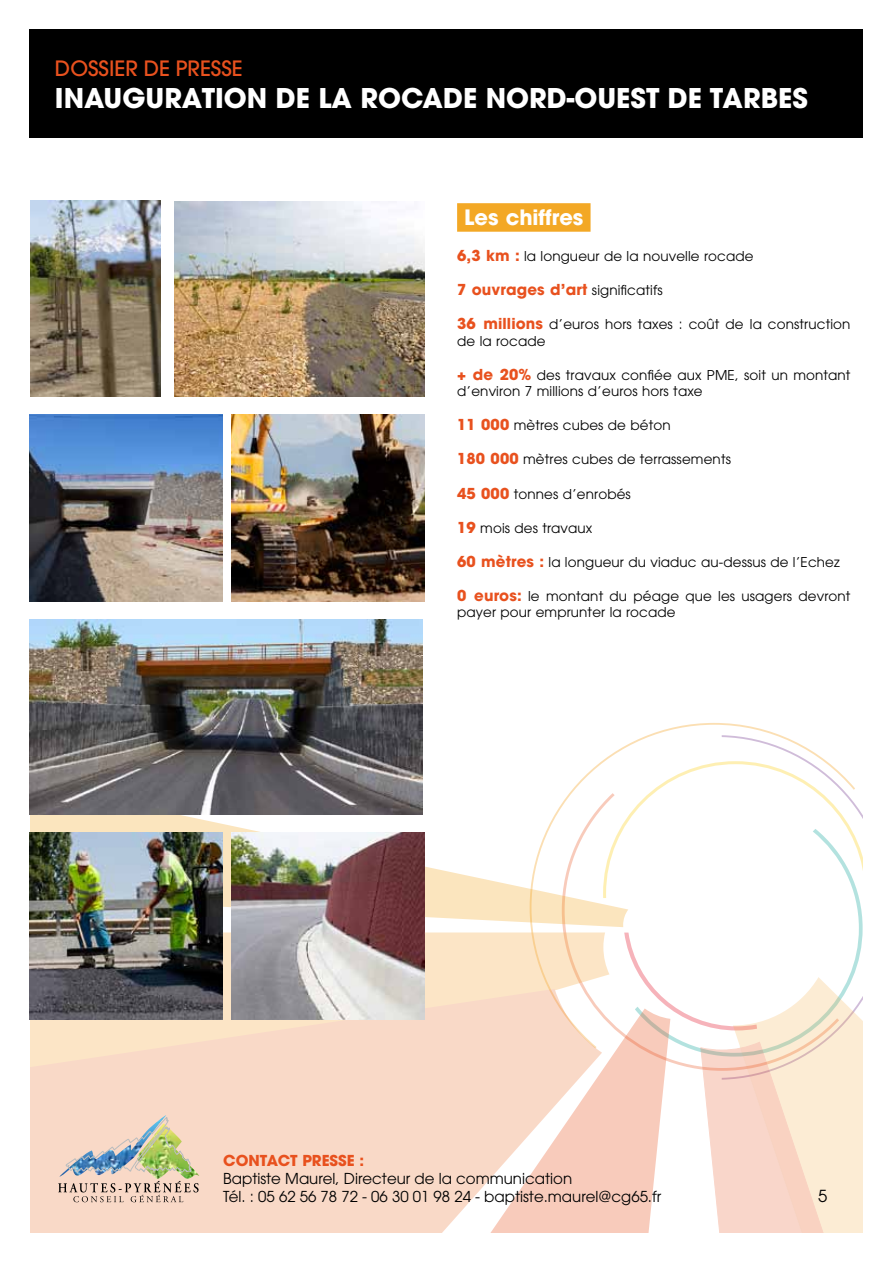
<style>
.page{position:relative;width:893px;height:1263px;background:#fff}
.page>*{position:absolute;margin:0;border:0;box-sizing:border-box;transform-origin:0 0}
.t1{font:700 27px "Avant Garde";color:#fff}
.t2{font:500 21px "Avant Garde";color:#e8511e}
.t3{font:700 21px "Avant Garde";color:#fff}
.t4{font:16.5px "Avant Garde";color:#000}
.t5{font:15px/18px "Avant Garde";color:#000}
.t6{font:700 15px "Avant Garde";color:#e8511e}
.t7{font:13.5px/16.2px "Avant Garde";letter-spacing:.01em;color:#000}
.s1{font-weight:700;font-size:15px;color:#e8511e}
.s2{font-weight:400;font-size:13.5px;color:#000}
</style>
<div class="page">
<svg style="left:530px;top:723px;width:325px;height:209px"></svg>
<svg style="left:562px;top:793px;width:277px;height:182px"></svg>
<svg style="left:635px;top:829px;width:228px;height:103px"></svg>
<svg style="left:223px;top:932px;width:386px;height:57px;background:#fbe4c7"></svg>
<svg style="left:30px;top:989px;width:569px;height:244px;background:#f9dac7"></svg>
<svg style="left:464px;top:1008px;width:160px;height:225px"></svg>
<svg style="left:30px;top:778px;width:598px;height:149px"></svg>
<svg style="left:624px;top:932px;width:239px;height:301px"></svg>
<div style="left:30px;top:30px;width:833px;height:108px;background:#000"></div>
<div style="left:457px;top:203px;width:134px;height:29px;background:#f3a825"></div>
<img style="left:174px;top:201px;width:250px;height:196px">
<img style="left:30px;top:201px;width:131px;height:196px">
<img style="left:231px;top:832px;width:193px;height:188px">
<img style="left:30px;top:832px;width:193px;height:188px">
<img style="left:231px;top:414px;width:193px;height:187px">
<img style="left:30px;top:414px;width:193px;height:187px">
<img style="left:30px;top:619px;width:393px;height:196px">
<img style="left:59px;top:1115px;width:107px;height:63px">
<img style="left:137px;top:1123px;width:63px;height:56px">
<img style="left:66px;top:1117px;width:125px;height:58px">
<svg style="left:58px;top:1181px;width:141px;height:21px;background:#d4b8a9"></svg>
<h2 class="t2" style="left:55px;top:55px;width:189px">DOSSIER DE PRESSE</h2>
<h1 class="t1" style="left:55px;top:80px;width:754px">INAUGURATION DE LA ROCADE NORD-OUEST DE tARBES</h1>
<h2 class="t3" style="left:464px;top:204px;width:121px">Les chiffres</h2>
<p class="t7" style="left:457px;top:248px;width:298px"><span class="s1">6,3 km :</span> la longueur de la nouvelle rocade</p>
<p class="t6" style="left:457px;top:280px;width:207px">7 ouvrages d’art <span class="s2">significatifs</span></p>
<p class="t7" style="left:457px;top:316px;width:395px"><span class="s1">36 millions</span> d’euros hors taxes : coût de la construction de la rocade</p>
<p class="t7" style="left:457px;top:367px;width:395px"><span class="s1">+ de 20%</span> des travaux confiée aux PME, soit un montant d’environ 7 millions d’euros hors taxe</p>
<p class="t7" style="left:457px;top:417px;width:215px"><span class="s1">11 000</span> mètres cubes de béton</p>
<p class="t7" style="left:457px;top:451px;width:275px"><span class="s1">180 000</span> mètres cubes de terrassements</p>
<p class="t7" style="left:457px;top:485px;width:175px"><span class="s1">45 000</span> tonnes d’enrobés</p>
<p class="t7" style="left:457px;top:520px;width:137px"><span class="s1">19</span> mois des travaux</p>
<p class="t7" style="left:457px;top:554px;width:384px"><span class="s1">60 mètres :</span> la longueur du viaduc au-dessus de l’Echez</p>
<p class="t7" style="left:457px;top:588px;width:395px"><span class="s1">0 euros:</span> le montant du péage que les usagers devront payer pour emprunter la rocade</p>
<p class="t6" style="left:223px;top:1151px;width:142px">CONTACT PRESSE :</p>
<p class="t5" style="left:223px;top:1170px;width:440px">Baptiste Maurel, Directeur de la communication<br>Tél. : 05 62 56 78 72 - 06 30 01 98 24 - baptiste.maurel@cg65.fr</p>
<p class="t4" style="left:818px;top:1186px;width:11px">5</p>
</div>
